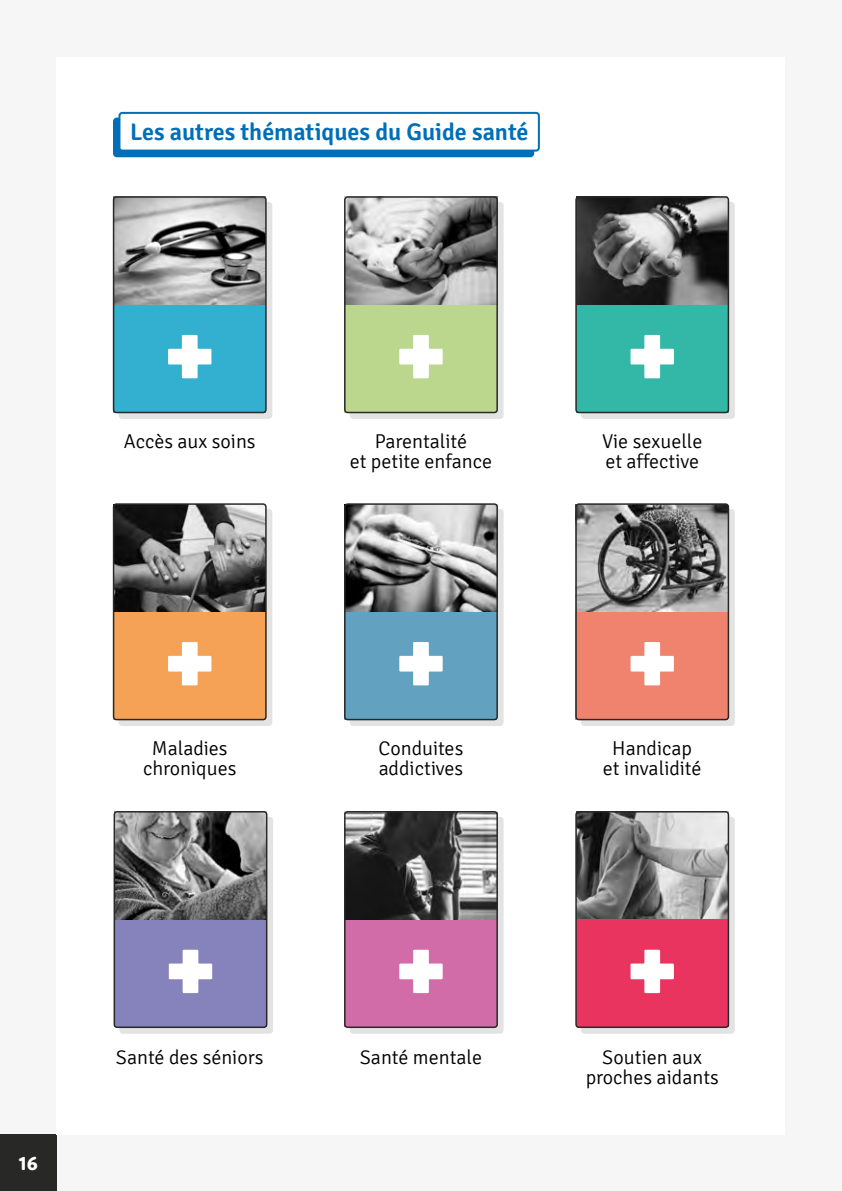
<style>
.page{position:relative;width:842px;height:1191px;background:#f6f6f6}
.page>*{position:absolute;margin:0;border:0;box-sizing:border-box;transform-origin:0 0}
.t1{font:600 24px "Signika";color:#006fb7}
.t2{font:300 20px/20px "Signika";color:#000;text-align:center}
.t3{font:700 20px "Domus Titling";color:#fff}
</style>
<div class="page">
<div style="left:0;top:1134px;width:57px;height:57px;background:#282827"></div>
<div style="left:57px;top:57px;width:728px;height:1077px;background:#fff"></div>
<div style="left:582px;top:817px;width:152px;height:216px;background:linear-gradient(to right,#e3e3e3,#e3e3e3);border-radius:3px"></div>
<div style="left:581px;top:816px;width:154px;height:217px;border:2px solid #e3e3e3;border-radius:3px"></div>
<img style="left:578px;top:814px;width:148px;height:105px">
<div style="left:576px;top:919px;width:152px;height:108px;background:#ea3460"></div>
<div style="left:350px;top:817px;width:153px;height:216px;background:#e3e3e3;border-radius:3px"></div>
<div style="left:350px;top:816px;width:154px;height:217px;border:2px solid #e3e3e3;border-radius:3px"></div>
<svg style="left:119px;top:510px;width:153px;height:215px"></svg>
<div style="left:118px;top:509px;width:154px;height:217px;border:2px solid #e3e3e3;border-radius:3px"></div>
<div style="left:350px;top:510px;width:153px;height:215px;background:#e3e3e3;border-radius:3px"></div>
<div style="left:350px;top:509px;width:154px;height:217px;border:2px solid #e3e3e3;border-radius:3px"></div>
<svg style="left:582px;top:510px;width:152px;height:215px"></svg>
<div style="left:581px;top:509px;width:154px;height:217px;border:2px solid #e3e3e3;border-radius:3px"></div>
<svg style="left:582px;top:203px;width:152px;height:215px"></svg>
<div style="left:581px;top:202px;width:154px;height:217px;border:2px solid #e3e3e3;border-radius:3px"></div>
<div style="left:345px;top:612px;width:152px;height:107px;background:#62a2c0"></div>
<img style="left:347px;top:506px;width:148px;height:106px">
<div style="left:575px;top:612px;width:153px;height:107px;background:#f0836e"></div>
<img style="left:578px;top:506px;width:148px;height:106px">
<div style="left:344px;top:503px;width:154px;height:217px;border:2px solid #282827;border-radius:3px"></div>
<div style="left:575px;top:503px;width:154px;height:217px;border:2px solid #282827;border-radius:3px"></div>
<svg style="left:399px;top:642px;width:44px;height:44px"></svg>
<svg style="left:630px;top:642px;width:44px;height:44px"></svg>
<div style="left:345px;top:919px;width:152px;height:108px;background:#d16ca9"></div>
<img style="left:347px;top:814px;width:148px;height:105px">
<div style="left:344px;top:811px;width:154px;height:217px;border:2px solid #282827;border-radius:3px"></div>
<div style="left:575px;top:811px;width:154px;height:217px;border:2px solid #282827;border-radius:3px"></div>
<svg style="left:399px;top:949px;width:44px;height:45px"></svg>
<svg style="left:630px;top:949px;width:44px;height:45px"></svg>
<div style="left:114px;top:119px;width:419px;height:37px;background:#006fb7;border-radius:3px"></div>
<div style="left:113px;top:118px;width:421px;height:39px;border:2px solid #006fb7;border-radius:3px"></div>
<div style="left:119px;top:113px;width:420px;height:38px;background:#fff;border-radius:3px"></div>
<div style="left:118px;top:112px;width:422px;height:40px;border:2px solid #006fb7;border-radius:3px"></div>
<svg style="left:119px;top:203px;width:153px;height:215px"></svg>
<div style="left:118px;top:202px;width:154px;height:217px;border:2px solid #e3e3e3;border-radius:3px"></div>
<div style="left:114px;top:305px;width:152px;height:107px;background:#33b0d0"></div>
<img style="left:116px;top:199px;width:148px;height:106px">
<div style="left:113px;top:196px;width:154px;height:217px;border:2px solid #282827;border-radius:3px"></div>
<svg style="left:168px;top:334px;width:44px;height:45px"></svg>
<div style="left:350px;top:203px;width:153px;height:215px;background:#e3e3e3;border-radius:3px"></div>
<div style="left:350px;top:202px;width:154px;height:217px;border:2px solid #e3e3e3;border-radius:3px"></div>
<div style="left:345px;top:305px;width:152px;height:107px;background:#bbd78e"></div>
<img style="left:347px;top:199px;width:148px;height:106px">
<div style="left:344px;top:196px;width:154px;height:217px;border:2px solid #282827;border-radius:3px"></div>
<svg style="left:399px;top:335px;width:44px;height:44px"></svg>
<div style="left:576px;top:305px;width:152px;height:107px;background:#33b7a6"></div>
<img style="left:578px;top:199px;width:148px;height:106px">
<div style="left:575px;top:196px;width:154px;height:217px;border:2px solid #282827;border-radius:3px"></div>
<svg style="left:630px;top:334px;width:44px;height:45px"></svg>
<div style="left:114px;top:612px;width:152px;height:107px;background:#f5a257"></div>
<img style="left:116px;top:506px;width:148px;height:106px">
<div style="left:113px;top:503px;width:154px;height:217px;border:2px solid #282827;border-radius:3px"></div>
<svg style="left:168px;top:642px;width:44px;height:44px"></svg>
<div style="left:120px;top:817px;width:152px;height:216px;background:linear-gradient(to right,#e3e3e3,#e3e3e3);border-radius:3px"></div>
<div style="left:119px;top:816px;width:154px;height:217px;border:2px solid #e3e3e3;border-radius:3px"></div>
<div style="left:114px;top:919px;width:153px;height:108px;background:#8682bc"></div>
<img style="left:114px;top:811px;width:153px;height:108px">
<svg style="left:168px;top:949px;width:45px;height:45px"></svg>
<div style="left:114px;top:811px;width:153px;height:217px;border:2px solid #282827;border-radius:3px"></div>
<p class="t1" style="left:130px;top:118px;width:400px">Les autres thématiques du Guide santé</p>
<p class="t2" style="left:124px;top:432px;width:133px">Accès aux soins</p>
<p class="t2" style="left:350px;top:432px;width:144px">Parentalité<br>et petite enfance</p>
<p class="t2" style="left:143px;top:739px;width:95px">Maladies chroniques</p>
<p class="t2" style="left:379px;top:739px;width:86px;text-align:left">Conduites addictives</p>
<p class="t2" style="left:602px;top:432px;width:102px;text-align:left">Vie sexuelle et affective</p>
<p class="t2" style="left:603px;top:739px;width:100px">Handicap et invalidité</p>
<p class="t3" style="left:19px;top:1151px;width:21px">16</p>
<p class="t2" style="left:116px;top:1047px;width:149px">Santé des séniors</p>
<p class="t2" style="left:360px;top:1047px;width:124px">Santé mentale</p>
<p class="t2" style="left:586px;top:1047px;width:135px">Soutien aux proches aidants</p>
</div>
